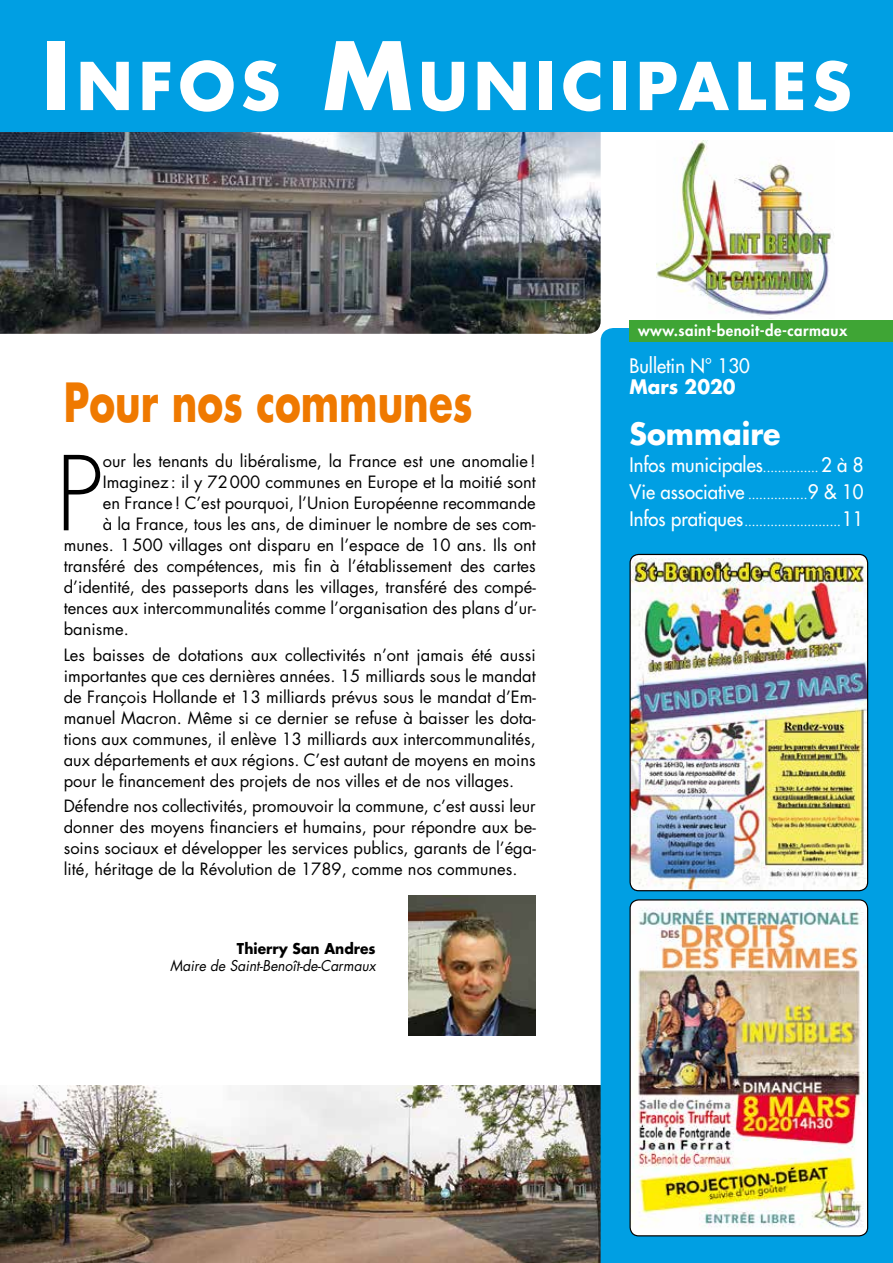
<style>
.page{position:relative;width:893px;height:1263px;background:#fff}
.page>*{position:absolute;margin:0;border:0;box-sizing:border-box;transform-origin:0 0}
.t1{font:300 100.05px "Futura Std";color:#000}
.t2{font:700 64.05px "Futura Std";letter-spacing:.085em;color:#fff}
.t3{font:700 52.5px "Futura Std";color:#ef7900;scale:.74 1}
.t4{font:700 30px "Futura Std";color:#fff;scale:.95 1}
.t5{font:500 19.5px/27px "Futura Std";color:#fff;scale:.95 1}
.t6{font:700 19.5px "Futura Std";color:#fff;scale:.95 1}
.t7{font:16.5px/21px "Futura Std";color:#000;text-align:justify}
.t8{font:800 15px "Futura Std";letter-spacing:.03em;color:#fff}
.t9{font:italic 14.55px "Futura Std";color:#000;scale:.95 1}
.t10{font:700 14.55px "Futura Std";color:#000;scale:.95 1}
.t11{font:500 13.5px "Futura Std";color:#fff;scale:.95 1}
.s1{font-size:91.5px}
.s2{font-size:13.5px}
.s3{font-size:19.5px}
</style>
<div class="page">
<img style="left:0;top:1085px;width:601px;height:178px">
<div style="left:601px;top:328px;width:292px;height:935px;background:#009fe3"></div>
<img style="left:0;top:132px;width:601px;height:202px">
<div style="left:0;top:0;width:893px;height:132px;background:#009fe3"></div>
<img style="left:657px;top:140px;width:177px;height:175px">
<div style="left:629px;top:320px;width:264px;height:22px;background:#3fa535"></div>
<img style="left:408px;top:895px;width:128px;height:140px">
<img style="left:630px;top:558px;width:238px;height:333px">
<div style="left:629px;top:554px;width:239px;height:337px;border:1px solid #000;border-radius:9px"></div>
<img style="left:630px;top:900px;width:238px;height:336px">
<div style="left:629px;top:899px;width:239px;height:337px;border:1px solid #000;border-radius:9px"></div>
<h2 class="t2" style="left:41px;top:43px;width:812px"><span class="s1">I</span>NFOS <span class="s1">M</span>UNICIPALES</h2>
<h3 class="t3" style="left:64px;top:367px;width:554px">Pour nos communes</h3>
<h1 class="t1" style="left:56px;top:433px;width:49px">P</h1>
<p class="t7" style="left:103px;top:451px;width:434px">our les tenants du libéralisme, la France est une anomalie!</p>
<p class="t7" style="left:103px;top:472px;width:434px">Imaginez: il y 72000 communes en Europe et la moitié sont</p>
<p class="t7" style="left:103px;top:493px;width:434px">en France! C’est pourquoi, l’Union Européenne recommande</p>
<p class="t7" style="left:103px;top:514px;width:434px">à la France, tous les ans, de diminuer le nombre de ses com-</p>
<p class="t7" style="left:64px;top:535px;width:473px">munes. 1500 villages ont disparu en l’espace de 10 ans. Ils ont</p>
<p class="t7" style="left:64px;top:556px;width:473px">transféré des compétences, mis fin à l’établissement des cartes</p>
<p class="t7" style="left:64px;top:577px;width:473px">d’identité, des passeports dans les villages, transféré des compé-</p>
<p class="t7" style="left:64px;top:598px;width:473px">tences aux intercommunalités comme l’organisation des plans d’ur-</p>
<p class="t7" style="left:64px;top:619px;width:66px">banisme.</p>
<p class="t7" style="left:64px;top:644px;width:474px">Les baisses de dotations aux collectivités n’ont jamais été aussi importantes que ces dernières années. 15 milliards sous le mandat de François Hollande et 13 milliards prévus sous le mandat d’Em&shy;manuel Macron. Même si ce dernier se refuse à baisser les dota&shy;tions aux communes, il enlève 13 milliards aux intercommunalités, aux départements et aux régions. C’est autant de moyens en moins pour le financement des projets de nos villes et de nos villages.</p>
<p class="t7" style="left:64px;top:795px;width:474px">Défendre nos collectivités, promouvoir la commune, c’est aussi leur donner des moyens financiers et humains, pour répondre aux be&shy;soins sociaux et développer les services publics, garants de l’éga&shy;lité, héritage de la Révolution de 1789, comme nos communes.</p>
<p class="t10" style="left:237px;top:939px;width:147px">Thierry San Andres</p>
<p class="t9" style="left:170px;top:956px;width:218px">Maire de Saint-Benoît-de-Carmaux</p>
<p class="t8" style="left:638px;top:321px;width:211px">www.saint-benoit-de-carmaux</p>
<p class="t5" style="left:629px;top:353px;width:128px">Bulletin N° 130</p>
<p class="t6" style="left:629px;top:374px;width:113px">Mars 2020</p>
<h3 class="t4" style="left:629px;top:414px;width:161px">Sommaire</h3>
<p class="t5" style="left:629px;top:451px;width:248px">Infos municipales<span class="s2">...............</span> 2 à 8<br>Vie associative <span class="s2">................</span>9 &amp; 10</p>
<p class="t11" style="left:629px;top:513px;width:248px"><span class="s3">Infos pratiques</span>..........................<span class="s3">11</span></p>
</div>
